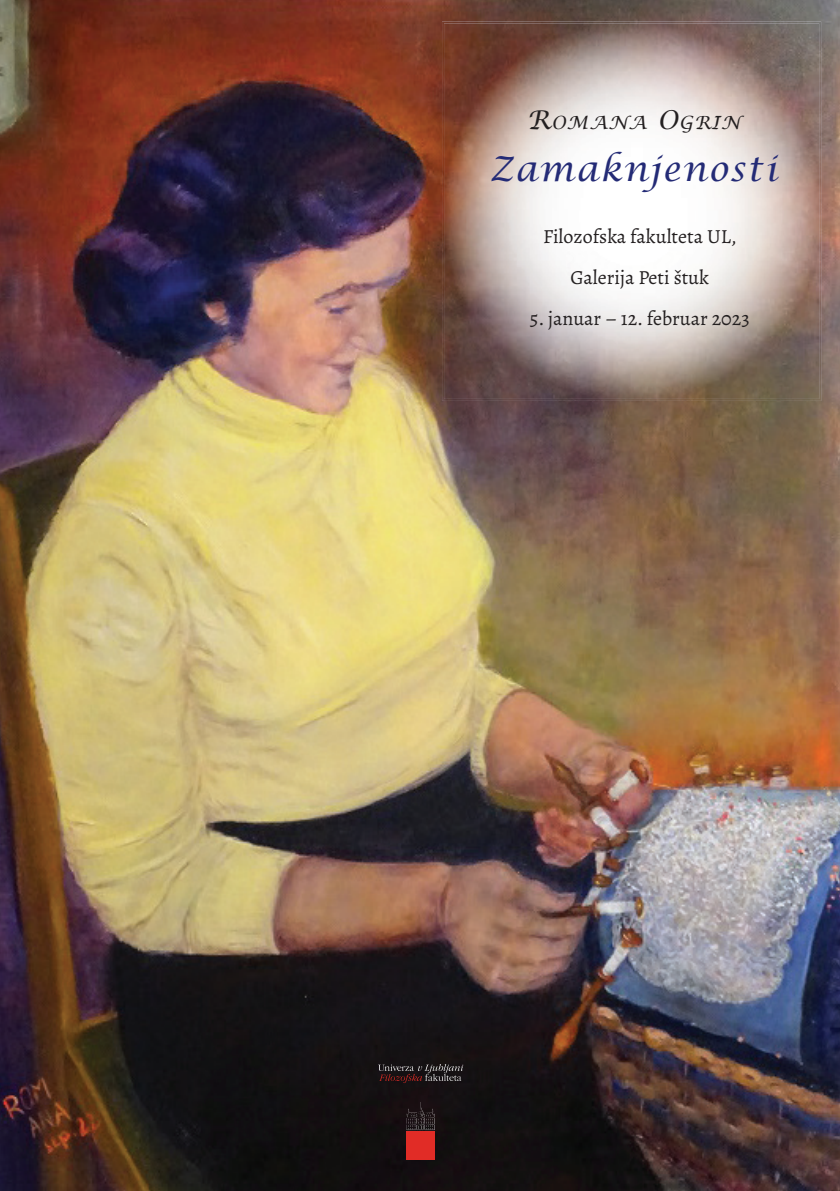
<style>
.page{position:relative;width:840px;height:1191px;background:#fff}
.page>*{position:absolute;margin:0;border:0;box-sizing:border-box;transform-origin:0 0}
.t1{font:italic 34px "Lucida Calligraphy";letter-spacing:.05em;color:#242b76}
.t2{font:34px "Alegreya";color:#231f20}
.t3{font:20px/41px "Alegreya";color:#231f20;text-align:center}
.t4{font:italic 18.2px "Lucida Calligraphy";letter-spacing:.07em;color:#231f20}
.s1{font-size:26px}
</style>
<div class="page">
<img style="left:0;top:0;width:839px;height:1191px">
<svg style="left:378px;top:1064px;width:85px;height:19px;background:#352a2c"></svg>
<div style="left:406px;top:1131px;width:28px;height:28px;background:#e12c26"></div>
<svg style="left:406px;top:1102px;width:28px;height:28px"></svg>
<img style="left:442px;top:22px;width:378px;height:379px">
<p class="t4" style="left:527px;top:111px;width:214px"><span class="s1">R</span>OMANA <span class="s1">O</span>GRIN</p>
<h1 class="t1" style="left:490px;top:148px;width:288px">Zamaknjenosti</h1>
<p class="t3" style="left:543px;top:215px;width:195px">Filozofska fakulteta UL,<br>Galerija Peti štuk</p>
<p class="t3" style="left:529px;top:297px;width:221px">5. januar – 12. februar 2023</p>
<h1 class="t2" style="left:564px;top:243px;width:124px">??????????</h1>
</div>
